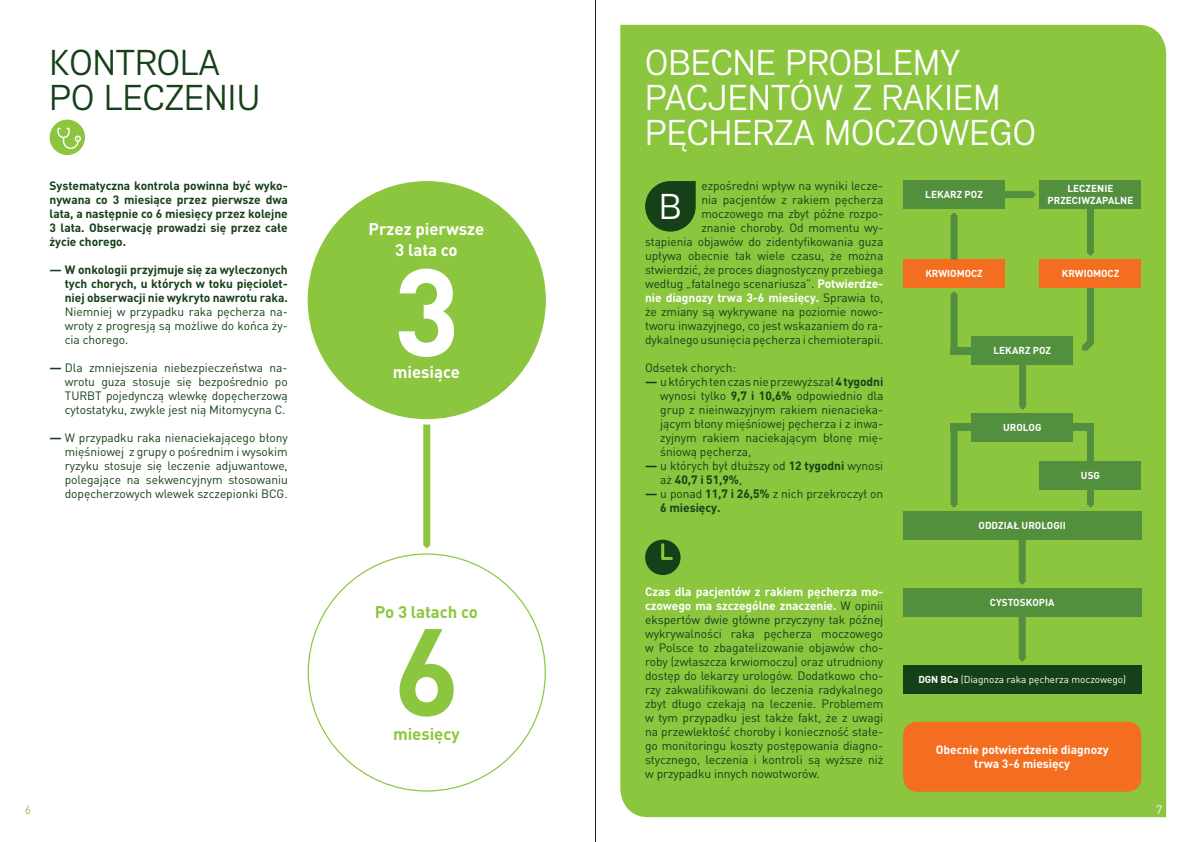
<style>
.page{position:relative;width:1191px;height:842px;background:#fff}
.page>*{position:absolute;margin:0;border:0;box-sizing:border-box;transform-origin:0 0}
.t1{font:700 121.9px "DIN Pro";color:#fff}
.t2{font:700 121.9px "DIN Pro";color:#8bc63e}
.t3{font:36px/35px "Air";letter-spacing:.005em;color:#fff}
.t4{font:36px/35px "Air";letter-spacing:.005em;color:#164017}
.t5{font:700 16.8px/20.4px "DIN Pro";letter-spacing:-.005em;color:#fff;text-align:center}
.t6{font:700 16.8px "DIN Pro";letter-spacing:-.005em;color:#8bc63e}
.t7{font:12px/14px "DIN Pro";letter-spacing:-.005em;color:#164017;text-align:justify}
.t8{font:700 12px/14px "DIN Pro";letter-spacing:-.005em;color:#164017;text-align:justify}
.t9{font:700 12px/14px "DIN Pro";letter-spacing:-.005em;color:#fff;text-align:center}
.t10{font:12px "DIN Pro";color:#8bc63e}
.t11{font:12px "DIN Pro";color:#fff}
.t12{font:700 10px "DIN Pro";letter-spacing:-.005em;color:#fff}
.t13{font:10px "DIN Pro";letter-spacing:-.005em;color:#fff}
.s1{font-weight:700}
.s2{font-weight:700;color:#fff}
</style>
<div class="page">
<div style="left:620px;top:25px;width:546px;height:792px;background:#8bc63e"></div>
<div style="left:50px;top:120px;width:35px;height:35px;background:#8bc63e;border-radius:50%"></div>
<div style="left:645px;top:540px;width:35px;height:35px;background:#164017;border-radius:50%"></div>
<svg style="left:57px;top:128px;width:24px;height:21px"></svg>
<div style="left:308px;top:182px;width:237px;height:237px;background:#8bc63e;border-radius:50%"></div>
<svg style="left:645px;top:181px;width:50px;height:51px;background:#29561d"></svg>
<div style="left:903px;top:260px;width:102px;height:28px;background:#f36e21"></div>
<div style="left:903px;top:665px;width:238px;height:28px;background:#164017"></div>
<svg style="left:423px;top:425px;width:7px;height:124px"></svg>
<svg style="left:950px;top:212px;width:7px;height:48px"></svg>
<div style="left:1087px;top:288px;width:7px;height:56px;background:#52903e"></div>
<svg style="left:1082px;top:339px;width:12px;height:12px"></svg>
<svg style="left:1005px;top:191px;width:31px;height:7px"></svg>
<svg style="left:1087px;top:209px;width:7px;height:47px"></svg>
<svg style="left:1019px;top:365px;width:7px;height:45px"></svg>
<svg style="left:1018px;top:539px;width:7px;height:46px"></svg>
<svg style="left:1018px;top:616px;width:7px;height:46px"></svg>
<svg style="left:661px;top:542px;width:13px;height:18px"></svg>
<div style="left:903px;top:181px;width:102px;height:28px;background:#52903e"></div>
<div style="left:1039px;top:181px;width:102px;height:28px;background:#52903e"></div>
<div style="left:971px;top:337px;width:102px;height:28px;background:#52903e"></div>
<div style="left:971px;top:413px;width:102px;height:28px;background:#52903e"></div>
<div style="left:903px;top:511px;width:238px;height:28px;background:#52903e"></div>
<div style="left:903px;top:588px;width:238px;height:28px;background:#52903e"></div>
<div style="left:1039px;top:260px;width:102px;height:28px;background:#f36e21"></div>
<svg style="left:950px;top:291px;width:7px;height:56px"></svg>
<svg style="left:950px;top:431px;width:7px;height:77px"></svg>
<svg style="left:1087px;top:431px;width:7px;height:77px"></svg>
<div style="left:950px;top:347px;width:24px;height:7px;background:#52903e"></div>
<div style="left:950px;top:424px;width:21px;height:7px;background:#52903e"></div>
<div style="left:1073px;top:424px;width:21px;height:7px;background:#52903e"></div>
<div style="left:1039px;top:461px;width:102px;height:28px;background:#52903e"></div>
<div style="left:903px;top:722px;width:237px;height:69px;background:#f36e21;border-radius:14px"></div>
<div style="left:903px;top:722px;width:238px;height:70px;border:1px solid #f36e21;border-radius:14px"></div>
<hr style="left:595px;top:0;width:1px;height:842px;background:#231f20">
<h2 class="t4" style="left:50px;top:46px;width:212px">KONTROLA<br>PO LECZENIU</h2>
<h2 class="t3" style="left:645px;top:46px;width:392px">OBECNE PROBLEMY<br>PACJENTÓW Z RAKIEM<br>PĘCHERZA MOCZOWEGO</h2>
<p class="t8" style="left:50px;top:178px;width:240px">Systematyczna kontrola powinna być wyko&shy;nywana co 3 miesiące przez pierwsze dwa lata, a następnie co 6 miesięcy przez kolejne 3 lata. Obserwację prowadzi się przez całe życie chorego.</p>
<p class="t8" style="left:65px;top:262px;width:224px;text-indent:-15px">— W onkologii przyjmuje się za wyleczonych tych chorych, u których w toku pięciolet&shy;niej obserwacji nie wykryto nawrotu raka.</p>
<p class="t7" style="left:65px;top:304px;width:224px">Niemniej w przypadku raka pęcherza na&shy;wroty z progresją są możliwe do końca ży&shy;cia chorego.</p>
<p class="t7" style="left:65px;top:360px;width:224px;text-indent:-15px"><span class="s1">—</span> Dla zmniejszenia niebezpieczeństwa na&shy;wrotu guza stosuje się bezpośrednio po TURBT pojedynczą wlewkę dopęcherzową cytostatyku, zwykle jest nią Mitomycyna C.</p>
<p class="t7" style="left:65px;top:430px;width:224px;text-indent:-15px"><span class="s1">—</span> W przypadku raka nienaciekającego błony mięśniowej z grupy o pośrednim i wysokim ryzyku stosuje się leczenie adjuwantowe, polegające na sekwencyjnym stosowaniu dopęcherzowych wlewek szczepionki BCG.</p>
<p class="t7" style="left:645px;top:178px;width:240px;text-align:right">ezpośredni wpływ na wyniki lecze-<br>nia pacjentów z rakiem pęcherza moczowego ma zbyt późne rozpo-<br>znanie choroby. Od momentu wy-<br>stąpienia objawów do zidentyfikowania guza upływa obecnie tak wiele czasu, że można stwierdzić, że proces diagnostyczny przebiega według „fatalnego scenariusza”. <span class="s2">Potwierdze&shy;nie diagnozy trwa 3-6 miesięcy.</span> Sprawia to, że zmiany są wykrywane na poziomie nowo&shy;tworu inwazyjnego, co jest wskazaniem do ra&shy;dykalnego usunięcia pęcherza i chemioterapii.</p>
<p class="t7" style="left:645px;top:360px;width:92px">Odsetek chorych:</p>
<p class="t7" style="left:660px;top:374px;width:225px;text-indent:-15px"><span class="s1">—</span> u których ten czas nie przewyższał <span class="s1">4 tygodni </span>wynosi tylko <span class="s1">9,7 i 10,6%</span> odpowiednio dla grup z nieinwazyjnym rakiem nienacieka&shy;jącym błony mięśniowej pęcherza i z inwa&shy;zyjnym rakiem naciekającym błonę mię&shy;śniową pęcherza,</p>
<p class="t7" style="left:660px;top:458px;width:224px;text-indent:-15px"><span class="s1">—</span> u których był dłuższy od <span class="s1">12 tygodni</span> wynosi aż <span class="s1">40,7 i 51,9%</span>,</p>
<p class="t7" style="left:660px;top:486px;width:224px;text-indent:-15px"><span class="s1">—</span> u ponad <span class="s1">11,7 i 26,5%</span> z nich przekroczył on<br><span class="s1">6 miesięcy.</span></p>
<p class="t12" style="left:1067px;top:182px;width:7px">leczenie</p>
<p class="t12" style="left:1047px;top:194px;width:7px">przeciwz</p>
<p class="t12" style="left:1095px;top:194px;width:26px">apalne</p>
<p class="t12" style="left:925px;top:188px;width:59px">Lekarz POZ</p>
<h2 class="t3" style="left:659px;top:190px;width:19px">B</h2>
<h3 class="t5" style="left:368px;top:218px;width:117px">Przez pierwsze<br>3 lata co</h3>
<h1 class="t1" style="left:394px;top:229px;width:68px">3</h1>
<p class="t12" style="left:925px;top:267px;width:59px">KRWIOMOCZ</p>
<p class="t12" style="left:1061px;top:267px;width:59px">KRWIOMOCZ</p>
<p class="t12" style="left:993px;top:344px;width:59px">Lekarz POZ</p>
<h3 class="t5" style="left:393px;top:361px;width:68px">miesiące</h3>
<p class="t12" style="left:1003px;top:421px;width:8px">urolog</p>
<p class="t12" style="left:1081px;top:468px;width:7px">usg</p>
<h3 class="t6" style="left:375px;top:600px;width:105px">Po 3 latach co</h3>
<h1 class="t2" style="left:394px;top:589px;width:68px">6</h1>
<h3 class="t6" style="left:393px;top:723px;width:68px">miesięcy</h3>
<p class="t7" style="left:645px;top:584px;width:240px"><span class="s2">Czas dla pacjentów z rakiem pęcherza mo&shy;czowego ma szczególne znaczenie.</span> W opinii ekspertów dwie główne przyczyny tak późnej wykrywalności raka pęcherza moczowego w Polsce to zbagatelizowanie objawów cho&shy;roby (zwłaszcza krwiomoczu) oraz utrudniony dostęp do lekarzy urologów. Dodatkowo cho&shy;rzy zakwalifikowani do leczenia radykalnego zbyt długo czekają na leczenie. Problemem w tym przypadku jest także fakt, że z uwagi na przewlekłość choroby i konieczność stałe&shy;go monitoringu koszty postępowania diagno&shy;stycznego, leczenia i kontroli są wyższe niż w przypadku innych nowotworów.</p>
<p class="t12" style="left:978px;top:519px;width:7px">oddzi</p>
<p class="t12" style="left:1007px;top:519px;width:22px">ał urologii</p>
<p class="t12" style="left:990px;top:596px;width:19px">cystoskopi</p>
<p class="t12" style="left:1048px;top:596px;width:8px">a</p>
<p class="t13" style="left:918px;top:673px;width:209px"><span class="s1">DGN BCa</span> (Diagnoza raka pęcherza moczowego)</p>
<p class="t9" style="left:935px;top:742px;width:174px">Obecnie potwierdzenie diagnozy trwa 3-6 miesięcy</p>
<p class="t10" style="left:25px;top:802px;width:8px">6</p>
<p class="t11" style="left:1156px;top:802px;width:8px">7</p>
</div>
